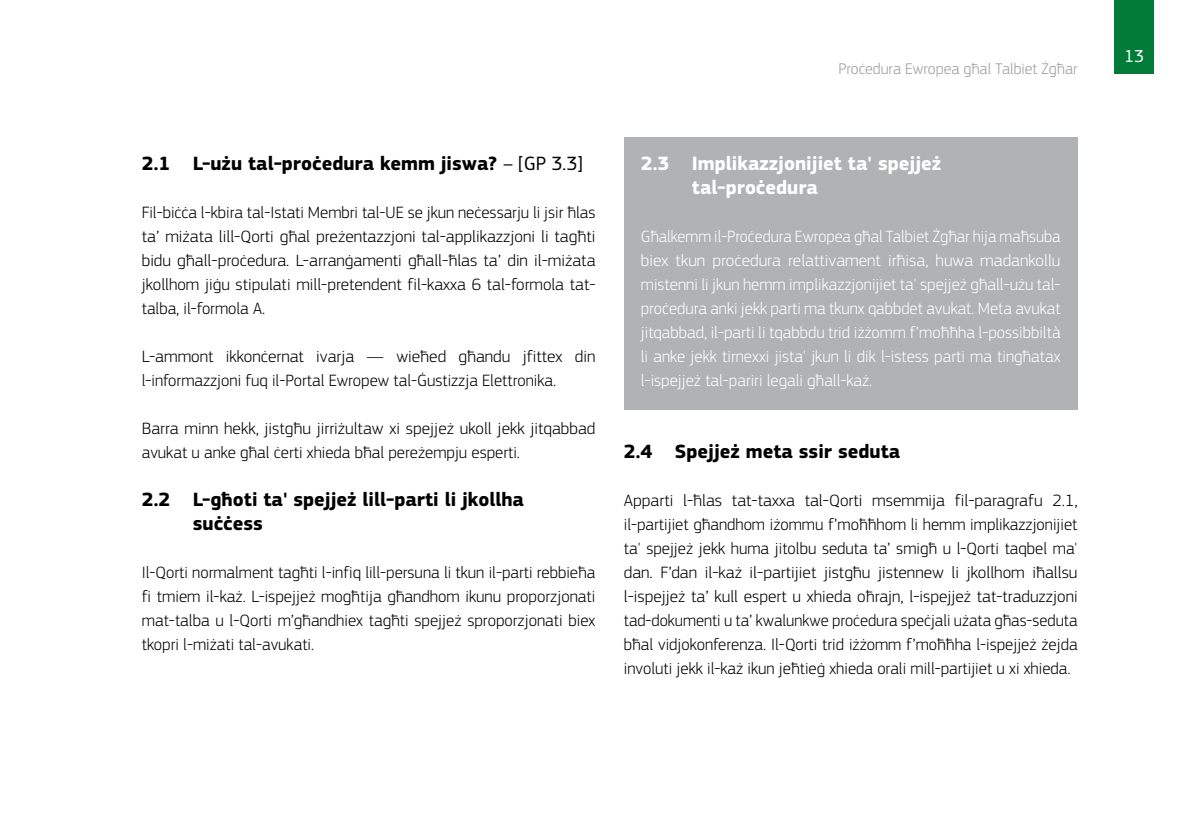
<style>
.page{position:relative;width:1191px;height:840px;background:#fff}
.page>*{position:absolute;margin:0;border:0;box-sizing:border-box;transform-origin:0 0}
.t1{font:700 20px/24px "EC Square Sans Pro";color:#000}
.t2{font:700 20px/24px "EC Square Sans Pro";color:#fff}
.t3{font:18px "EC Square Sans Pro";color:#fff}
.t4{font:300 17px/24px "EC Square Sans Pro";color:#000;text-align:justify}
.t5{font:300 17px/24px "EC Square Sans Pro";color:#fff;text-align:justify}
.t6{font:300 16px "EC Square Sans Pro";color:#9c9d9d}
.s1{font-weight:400}
</style>
<div class="page">
<div style="left:1114px;top:0;width:40px;height:74px;background:#007c38"></div>
<div style="left:624px;top:137px;width:453px;height:273px;background:#b1b2b3"></div>
<p class="t6" style="left:838px;top:59px;width:240px">Proċedura Ewropea għal Talbiet Żgħar</p>
<p class="t1" style="left:142px;top:152px;width:442px">2.1 L-użu tal-proċedura kemm jiswa? <span class="s1">– [GP 3.3]</span></p>
<p class="t4" style="left:142px;top:200px;width:455px">Fil-biċċa l-kbira tal-Istati Membri tal-UE se jkun neċessarju li jsir ħlas ta’ miżata lill-Qorti għal preżentazzjoni tal-applikazzjoni li tagħti bidu għall-proċedura. L-arranġamenti għall-ħlas ta’ din il-miżata jkollhom jiġu stipulati mill-pretendent fil-kaxxa 6 tal-formola tat&shy;talba, il-formola A.</p>
<p class="t4" style="left:142px;top:344px;width:455px">L-ammont ikkonċernat ivarja — wieħed għandu jfittex din l-informazzjoni fuq il-Portal Ewropew tal-Ġustizzja Elettronika.</p>
<p class="t4" style="left:142px;top:416px;width:455px">Barra minn hekk, jistgħu jirriżultaw xi spejjeż ukoll jekk jitqabbad avukat u anke għal ċerti xhieda bħal pereżempju esperti.</p>
<p class="t1" style="left:193px;top:488px;width:333px;text-indent:-51px">2.2 L-għoti ta' spejjeż lill-parti li jkollha suċċess</p>
<p class="t4" style="left:142px;top:560px;width:455px">Il-Qorti normalment tagħti l-infiq lill-persuna li tkun il-parti rebbieħa fi tmiem il-każ. L-ispejjeż mogħtija għandhom ikunu proporzjonati mat-talba u l-Qorti m’għandhiex tagħti spejjeż sproporzjonati biex tkopri l-miżati tal-avukati.</p>
<p class="t2" style="left:692px;top:152px;width:251px;text-indent:-51px">2.3 Implikazzjonijiet ta' spejjeż tal-proċedura</p>
<p class="t5" style="left:641px;top:224px;width:421px">Għalkemm il-Proċedura Ewropea għal Talbiet Żgħar hija maħsuba biex tkun proċedura relattivament irħisa, huwa madankollu mistenni li jkun hemm implikazzjonijiet ta' spejjeż għall-użu tal&shy;proċedura anki jekk parti ma tkunx qabbdet avukat. Meta avukat jitqabbad, il-parti li tqabbdu trid iżżomm f’moħħha l-possibbiltà li anke jekk tirnexxi jista' jkun li dik l-istess parti ma tingħatax l-ispejjeż tal-pariri legali għall-każ.</p>
<p class="t1" style="left:624px;top:440px;width:278px">2.4 Spejjeż meta ssir seduta</p>
<p class="t4" style="left:624px;top:488px;width:455px">Apparti l-ħlas tat-taxxa tal-Qorti msemmija fil-paragrafu 2.1, il-partijiet għandhom iżommu f’moħħhom li hemm implikazzjonijiet ta' spejjeż jekk huma jitolbu seduta ta’ smigħ u l-Qorti taqbel ma' dan. F’dan il-każ il-partijiet jistgħu jistennew li jkollhom iħallsu l-ispejjeż ta’ kull espert u xhieda oħrajn, l-ispejjeż tat-traduzzjoni tad-dokumenti u ta’ kwalunkwe proċedura speċjali użata għas-seduta bħal vidjokonferenza. Il-Qorti trid iżżomm f’moħħha l-ispejjeż żejda involuti jekk il-każ ikun jeħtieġ xhieda orali mill-partijiet u xi xhieda.</p>
<p class="t3" style="left:1124px;top:46px;width:22px">13</p>
</div>
